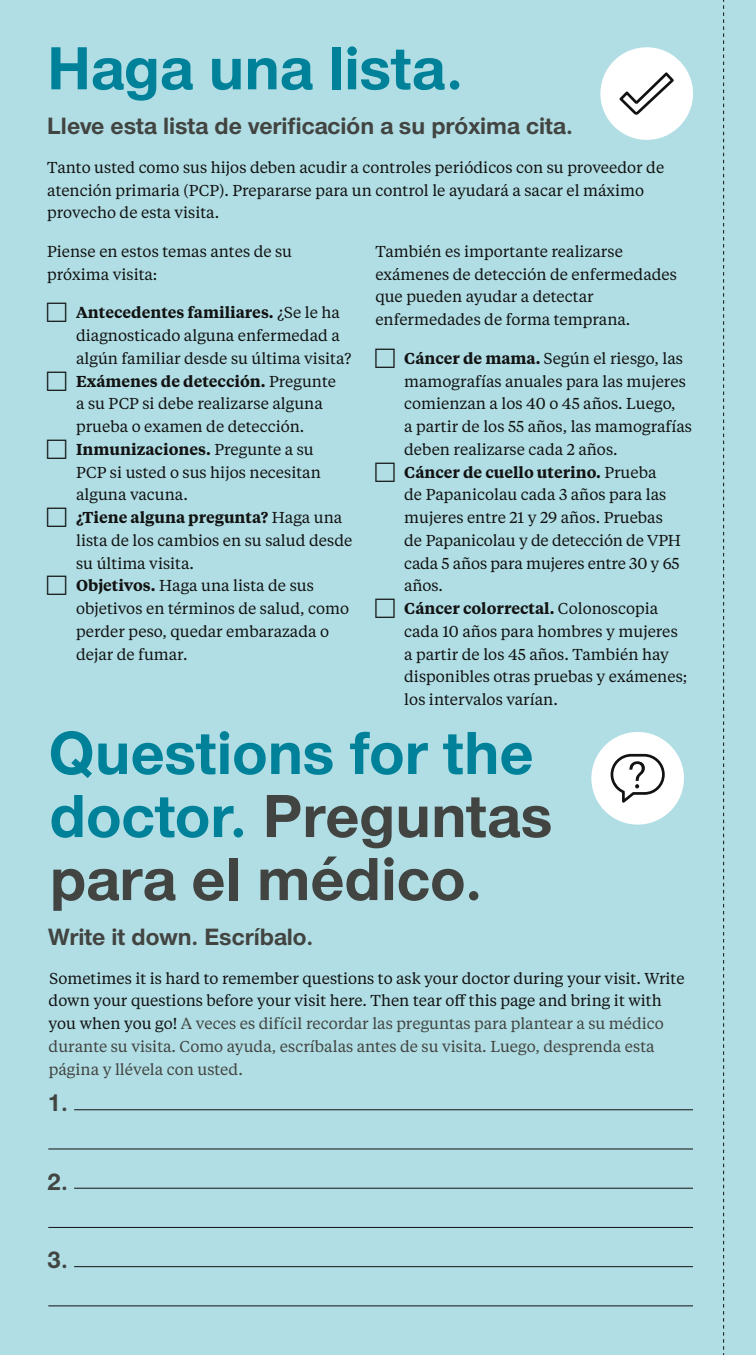
<style>
.page{position:relative;width:756px;height:1355px;background:#fff}
.page>*{position:absolute;margin:0;border:0;box-sizing:border-box;transform-origin:0 0}
.t1{font:700 63px/63px "UHC Sans";color:#00819a}
.t2{font:700 24.5px "UHC Sans";color:#424441}
.t3{font:15.75px/22.8px "UHC Serif Text";color:#121212}
.s1{font-weight:600}
.s2{color:#424441}
</style>
<div class="page">
<div style="left:0;top:0;width:756px;height:1354px;background:#b0dee4"></div>
<svg style="left:723px;top:0;width:1px;height:1354px"></svg>
<div style="left:591px;top:732px;width:93px;height:92px;background:#fff;border-radius:50%"></div>
<svg style="left:611px;top:754px;width:54px;height:48px"></svg>
<hr style="left:74px;top:1187px;width:619px;height:1px;background:#121212">
<hr style="left:48px;top:1227px;width:645px;height:1px;background:#121212">
<hr style="left:74px;top:1266px;width:619px;height:1px;background:#121212">
<hr style="left:48px;top:1148px;width:645px;height:1px;background:#121212">
<hr style="left:74px;top:1109px;width:619px;height:1px;background:#121212">
<hr style="left:48px;top:1305px;width:645px;height:1px;background:#121212">
<div style="left:600px;top:47px;width:93px;height:93px;background:#fff;border-radius:50%"></div>
<svg style="left:619px;top:72px;width:55px;height:43px"></svg>
<h1 class="t1" style="left:47px;top:35px;width:418px">Haga una lista.</h1>
<h2 class="t2" style="left:47px;top:110px;width:527px">Lleve esta lista de verificación a su próxima cita.</h2>
<p class="t3" style="left:47px;top:155px;width:619px">Tanto usted como sus hijos deben acudir a controles periódicos con su proveedor de atención primaria (PCP). Prepararse para un control le ayudará a sacar el máximo provecho de esta visita.</p>
<p class="t3" style="left:47px;top:239px;width:246px">Piense en estos temas antes de su próxima visita:</p>
<p class="t3" style="left:76px;top:301px;width:278px"><span class="s1">Antecedentes familiares.</span> ¿Se le ha diagnosticado alguna enfermedad a algún familiar desde su última visita?<br><span class="s1">Exámenes de detección.</span> Pregunte<br>a su PCP si debe realizarse alguna prueba o examen de detección.<br><span class="s1">Inmunizaciones.</span> Pregunte a su<br>PCP si usted o sus hijos necesitan alguna vacuna.<br><span class="s1">¿Tiene alguna pregunta?</span> Haga una lista de los cambios en su salud desde su última visita.<br><span class="s1">Objetivos.</span> Haga una lista de sus objetivos en términos de salud, como perder peso, quedar embarazada o dejar de fumar.</p>
<p class="t3" style="left:375px;top:239px;width:303px">También es importante realizarse exámenes de detección de enfermedades que pueden ayudar a detectar enfermedades de forma temprana.</p>
<p class="t3" style="left:404px;top:346px;width:289px"><span class="s1">Cáncer de mama.</span> Según el riesgo, las mamografías anuales para las mujeres comienzan a los 40 o 45 años. Luego,<br>a partir de los 55 años, las mamografías deben realizarse cada 2 años.<br><span class="s1">Cáncer de cuello uterino.</span> Prueba<br>de Papanicolau cada 3 años para las mujeres entre 21 y 29 años. Pruebas<br>de Papanicolau y de detección de VPH cada 5 años para mujeres entre 30 y 65 años.<br><span class="s1">Cáncer colorrectal.</span> Colonoscopia cada 10 años para hombres y mujeres<br>a partir de los 45 años. También hay disponibles otras pruebas y exámenes; los intervalos varían.</p>
<h1 class="t1" style="left:49px;top:719px;width:505px">Questions for the doctor. <span class="s2">Preguntas para el médico.</span></h1>
<h2 class="t2" style="left:48px;top:920px;width:267px">Write it down. Escríbalo.</h2>
<p class="t3" style="left:49px;top:966px;width:637px">Sometimes it is hard to remember questions to ask your doctor during your visit. Write down your questions before your visit here. Then tear off this page and bring it with you when you go! <span class="s2">A veces es difícil recordar las preguntas para plantear a su médico durante su visita. Como ayuda, escríbalas antes de su visita. Luego, desprenda esta página y llévela con usted.</span></p>
<h2 class="t2" style="left:47px;top:1086px;width:22px">1.</h2>
<h2 class="t2" style="left:47px;top:1165px;width:22px">2.</h2>
<h2 class="t2" style="left:47px;top:1243px;width:22px">3.</h2>
</div>
